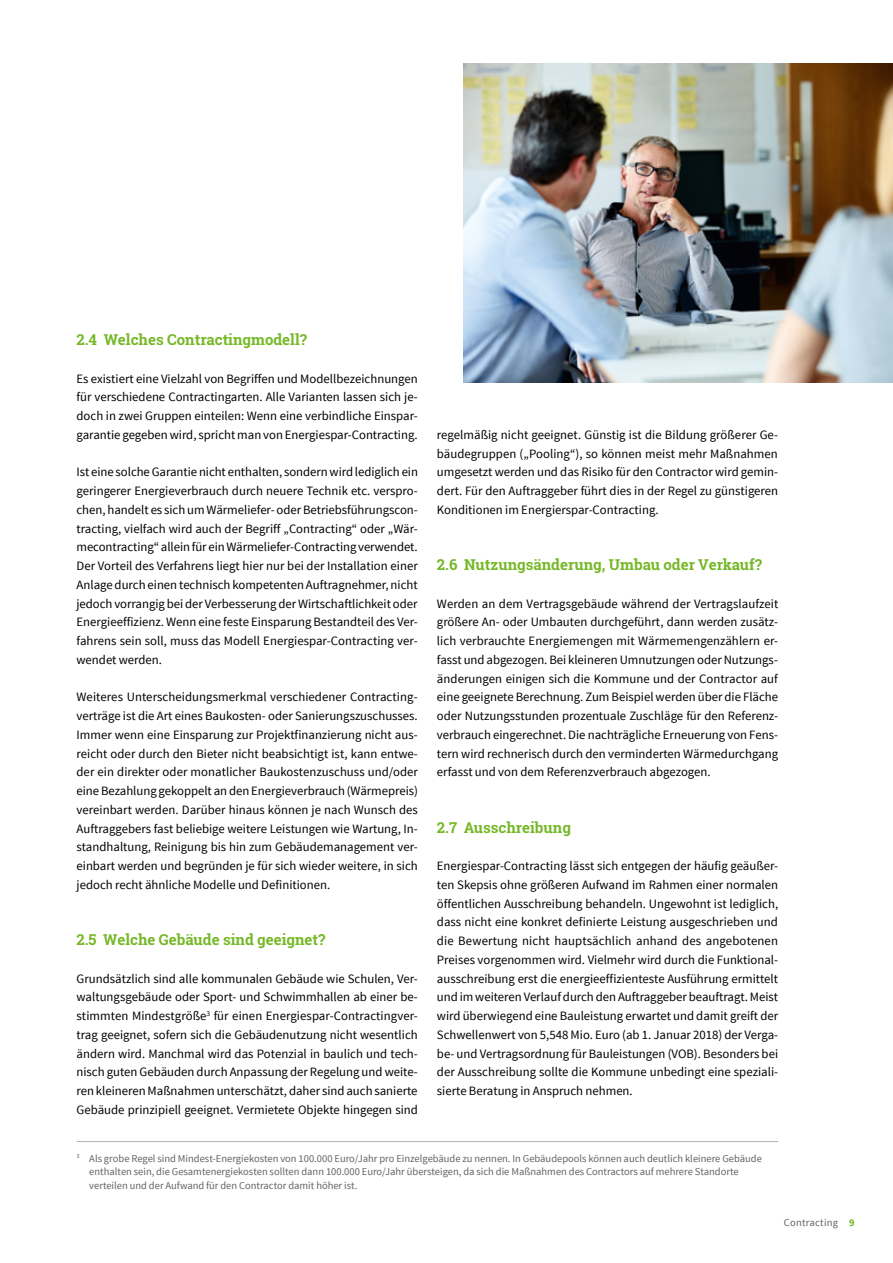
<style>
.page{position:relative;width:893px;height:1263px;background:#fff}
.page>*{position:absolute;margin:0;border:0;box-sizing:border-box;transform-origin:0 0}
.t1{font:700 15px "Roboto Slab";color:#76b828}
.t2{font:12.75px/18.8px "Source Sans Pro";color:#000;text-align:justify}
.t3{font:10.5px/13.5px "Source Sans Pro";color:#636362}
.t4{font:10.5px "Source Sans Pro";letter-spacing:.025em;color:#636362}
.s1{font-weight:700;color:#76b828}
</style>
<div class="page">
<hr style="left:77px;top:1141px;width:701px;height:1px;background:#b1b2b3">
<img style="left:463px;top:64px;width:430px;height:319px">
<p class="t1" style="left:77px;top:329px;width:232px">2.4 Welches Contractingmodell?</p>
<p class="t2" style="left:77px;top:369px;width:343px">Es existiert eine Vielzahl von Begriffen und Modellbezeichnungen für verschiedene Contractingarten. Alle Varianten lassen sich je&shy;doch in zwei Gruppen einteilen: Wenn eine verbindliche Einspar&shy;garantie gegeben wird, spricht man von Energiespar-Contracting.</p>
<p class="t2" style="left:77px;top:463px;width:343px">Ist eine solche Garantie nicht enthalten, sondern wird lediglich ein geringerer Energieverbrauch durch neuere Technik etc. verspro&shy;chen, handelt es sich um Wärmeliefer- oder Betriebsführungscon&shy;tracting, vielfach wird auch der Begriff „Contracting“ oder „Wär&shy;mecontracting“ allein für ein Wärmeliefer-Contracting verwendet.<br>Der Vorteil des Verfahrens liegt hier nur bei der Installation einer Anlage durch einen technisch kompetenten Auftragnehmer, nicht jedoch vorrangig bei der Verbesserung der Wirtschaftlichkeit oder Energieeffizienz. Wenn eine feste Einsparung Bestandteil des Ver&shy;fahrens sein soll, muss das Modell Energiespar-Contracting ver&shy;wendet werden.</p>
<p class="t2" style="left:77px;top:688px;width:343px">Weiteres Unterscheidungsmerkmal verschiedener Contracting&shy;verträge ist die Art eines Baukosten- oder Sanierungszuschusses.<br>Immer wenn eine Einsparung zur Projektfinanzierung nicht aus&shy;reicht oder durch den Bieter nicht beabsichtigt ist, kann entwe&shy;der ein direkter oder monatlicher Baukostenzuschuss und/oder eine Bezahlung gekoppelt an den Energieverbrauch (Wärmepreis) vereinbart werden. Darüber hinaus können je nach Wunsch des Auftraggebers fast beliebige weitere Leistungen wie Wartung, In&shy;standhaltung, Reinigung bis hin zum Gebäudemanagement ver&shy;einbart werden und begründen je für sich wieder weitere, in sich jedoch recht ähnliche Modelle und Definitionen.</p>
<p class="t2" style="left:437px;top:425px;width:343px">regelmäßig nicht geeignet. Günstig ist die Bildung größerer Ge&shy;bäudegruppen („Pooling“), so können meist mehr Maßnahmen umgesetzt werden und das Risiko für den Contractor wird gemin&shy;dert. Für den Auftraggeber führt dies in der Regel zu günstigeren Konditionen im Energierspar-Contracting.</p>
<p class="t1" style="left:437px;top:554px;width:327px">2.6 Nutzungsänderung, Umbau oder Verkauf?</p>
<p class="t2" style="left:437px;top:594px;width:343px">Werden an dem Vertragsgebäude während der Vertragslaufzeit größere An- oder Umbauten durchgeführt, dann werden zusätz&shy;lich verbrauchte Energiemengen mit Wärmemengenzählern er&shy;fasst und abgezogen. Bei kleineren Umnutzungen oder Nutzungs&shy;änderungen einigen sich die Kommune und der Contractor auf eine geeignete Berechnung. Zum Beispiel werden über die Fläche oder Nutzungsstunden prozentuale Zuschläge für den Referenz&shy;verbrauch eingerechnet. Die nachträgliche Erneuerung von Fens&shy;tern wird rechnerisch durch den verminderten Wärmedurchgang erfasst und von dem Referenzverbrauch abgezogen.</p>
<p class="t1" style="left:437px;top:817px;width:136px">2.7 Ausschreibung</p>
<p class="t2" style="left:437px;top:857px;width:343px">Energiespar-Contracting lässt sich entgegen der häufig geäußer&shy;ten Skepsis ohne größeren Aufwand im Rahmen einer normalen öffentlichen Ausschreibung behandeln. Ungewohnt ist lediglich, dass nicht eine konkret definierte Leistung ausgeschrieben und die Bewertung nicht hauptsächlich anhand des angebotenen Preises vorgenommen wird. Vielmehr wird durch die Funktional&shy;ausschreibung erst die energieeffizienteste Ausführung ermittelt und im weiteren Verlauf durch den Auftraggeber beauftragt. Meist wird überwiegend eine Bauleistung erwartet und damit greift der Schwellenwert von 5,548 Mio. Euro (ab 1. Januar 2018) der Verga&shy;be- und Vertragsordnung für Bauleistungen (VOB). Besonders bei der Ausschreibung sollte die Kommune unbedingt eine speziali&shy;sierte Beratung in Anspruch nehmen.</p>
<p class="t1" style="left:77px;top:929px;width:250px">2.5 Welche Gebäude sind geeignet?</p>
<p class="t2" style="left:77px;top:969px;width:343px">Grundsätzlich sind alle kommunalen Gebäude wie Schulen, Ver&shy;waltungsgebäude oder Sport- und Schwimmhallen ab einer be&shy;stimmten Mindestgröße<sup>3</sup> für einen Energiespar-Contractingver&shy;trag geeignet, sofern sich die Gebäudenutzung nicht wesentlich ändern wird. Manchmal wird das Potenzial in baulich und tech&shy;nisch guten Gebäuden durch Anpassung der Regelung und weite&shy;ren kleineren Maßnahmen unterschätzt, daher sind auch sanierte Gebäude prinzipiell geeignet. Vermietete Objekte hingegen sind</p>
<p class="t3" style="left:89px;top:1152px;width:674px;text-indent:-13px"><sup>3</sup> Als grobe Regel sind Mindest-Energiekosten von 100.000 Euro/Jahr pro Einzelgebäude zu nennen. In Gebäudepools können auch deutlich kleinere Gebäude enthalten sein, die Gesamtenergiekosten sollten dann 100.000 Euro/Jahr übersteigen, da sich die Maßnahmen des Contractors auf mehrere Standorte verteilen und der Aufwand für den Contractor damit höher ist.</p>
<p class="t4" style="left:784px;top:1216px;width:72px">Contracting <span class="s1">9</span></p>
</div>
